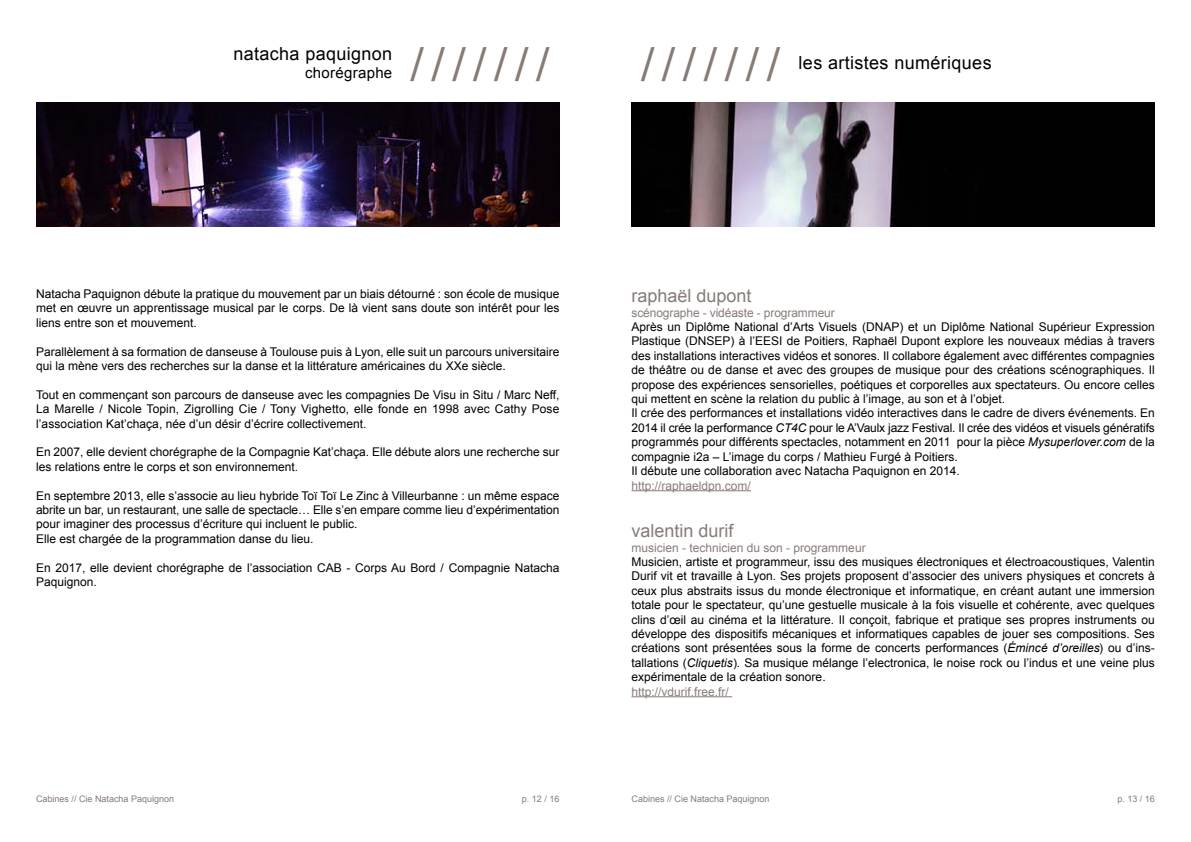
<style>
.page{position:relative;width:1191px;height:842px;background:#fff}
.page>*{position:absolute;margin:0;border:0;box-sizing:border-box;transform-origin:0 0}
.t1{font:700 48px "Minion Pro";color:#877b77}
.t2{font:18px "Arial";letter-spacing:.02em;color:#000}
.t3{font:18px "Arial";color:#877b77}
.t4{font:15px "Arial";letter-spacing:.02em;color:#000}
.t5{font:12px/14.4px "Arial";color:#000}
.t6{font:12px "Arial";color:#877b77}
.t7{font:9px "Arial";color:#877b77}
.s1{font-style:italic}
</style>
<div class="page">
<img style="left:36px;top:102px;width:523px;height:125px">
<img style="left:631px;top:102px;width:524px;height:125px">
<hr style="left:631px;top:490px;width:120px;height:1px;background:#877b77">
<hr style="left:631px;top:696px;width:101px;height:1px;background:#877b77">
<h2 class="t2" style="left:233px;top:41px;width:160px">natacha paquignon</h2>
<p class="t4" style="left:305px;top:62px;width:89px">chorégraphe</p>
<h1 class="t1" style="left:409px;top:30px;width:143px">///////</h1>
<h1 class="t1" style="left:640px;top:30px;width:143px">///////</h1>
<h2 class="t2" style="left:798px;top:50px;width:194px">les artistes numériques</h2>
<p class="t5" style="left:36px;top:287px;width:525px;text-align:justify">Natacha Paquignon débute la pratique du mouvement par un biais détourné : son école de musique met en œuvre un apprentissage musical par le corps. De là vient sans doute son intérêt pour les liens entre son et mouvement.</p>
<p class="t5" style="left:36px;top:344px;width:525px">Parallèlement à sa formation de danseuse à Toulouse puis à Lyon, elle suit un parcours universitaire qui la mène vers des recherches sur la danse et la littérature américaines du XXe siècle.</p>
<p class="t5" style="left:36px;top:387px;width:525px;text-align:justify">Tout en commençant son parcours de danseuse avec les compagnies De Visu in Situ / Marc Neff, La Marelle / Nicole Topin, Zigrolling Cie / Tony Vighetto, elle fonde en 1998 avec Cathy Pose l’association Kat’chaça, née d’un désir d’écrire collectivement.</p>
<p class="t5" style="left:36px;top:445px;width:525px">En 2007, elle devient chorégraphe de la Compagnie Kat’chaça. Elle débute alors une recherche sur les relations entre le corps et son environnement.</p>
<p class="t5" style="left:36px;top:488px;width:525px">En septembre 2013, elle s’associe au lieu hybride Toï Toï Le Zinc à Villeurbanne : un même espace abrite un bar, un restaurant, une salle de spectacle… Elle s’en empare comme lieu d’expérimentation pour imaginer des processus d’écriture qui incluent le public.<br>Elle est chargée de la programmation danse du lieu.</p>
<p class="t5" style="left:36px;top:560px;width:525px">En 2017, elle devient chorégraphe de l’association CAB - Corps Au Bord / Compagnie Natacha<br>Paquignon.</p>
<h2 class="t3" style="left:631px;top:284px;width:122px">raphaël dupont</h2>
<p class="t6" style="left:631px;top:305px;width:205px">scénographe - vidéaste - programmeur</p>
<p class="t5" style="left:631px;top:320px;width:525px">Après un Diplôme National d’Arts Visuels (DNAP) et un Diplôme National Supérieur Expression Plastique (DNSEP) à l’EESI de Poitiers, Raphaël Dupont explore les nouveaux médias à travers des installations interactives vidéos et sonores. Il collabore également avec différentes compagnies de théâtre ou de danse et avec des groupes de musique pour des créations scénographiques. Il propose des expériences sensorielles, poétiques et corporelles aux spectateurs. Ou encore celles qui mettent en scène la relation du public à l’image, au son et à l’objet.<br>Il crée des performances et installations vidéo interactives dans le cadre de divers événements. En 2014 il crée la performance <span class="s1">CT4C</span> pour le A’Vaulx jazz Festival. Il crée des vidéos et visuels génératifs programmés pour différents spectacles, notamment en 2011 pour la pièce <span class="s1">Mysuperlover.com</span> de la compagnie i2a – L’image du corps / Mathieu Furgé à Poitiers.<br>Il débute une collaboration avec Natacha Paquignon en 2014.</p>
<p class="t6" style="left:631px;top:477px;width:121px">http://raphaeldpn.com/</p>
<h2 class="t3" style="left:631px;top:519px;width:104px">valentin durif</h2>
<p class="t6" style="left:631px;top:539px;width:236px">musicien - technicien du son - programmeur</p>
<p class="t5" style="left:631px;top:555px;width:525px;text-align:justify">Musicien, artiste et programmeur, issu des musiques électroniques et électroacoustiques, Valentin Durif vit et travaille à Lyon. Ses projets proposent d’associer des univers physiques et concrets à ceux plus abstraits issus du monde électronique et informatique, en créant autant une immersion totale pour le spectateur, qu’une gestuelle musicale à la fois visuelle et cohérente, avec quelques clins d’œil au cinéma et la littérature. Il conçoit, fabrique et pratique ses propres instruments ou développe des dispositifs mécaniques et informatiques capables de jouer ses compositions. Ses créations sont présentées sous la forme de concerts performances (<span class="s1">Émincé d’oreilles</span>) ou d’ins&shy;tallations (<span class="s1">Cliquetis</span>). Sa musique mélange l’electronica, le noise rock ou l’indus et une veine plus expérimentale de la création sonore.</p>
<p class="t6" style="left:631px;top:683px;width:99px">http://vdurif.free.fr/</p>
<p class="t7" style="left:36px;top:793px;width:140px">Cabines // Cie Natacha Paquignon</p>
<p class="t7" style="left:522px;top:793px;width:39px">p. 12 / 16</p>
<p class="t7" style="left:631px;top:793px;width:140px">Cabines // Cie Natacha Paquignon</p>
<p class="t7" style="left:1117px;top:793px;width:39px">p. 13 / 16</p>
</div>
